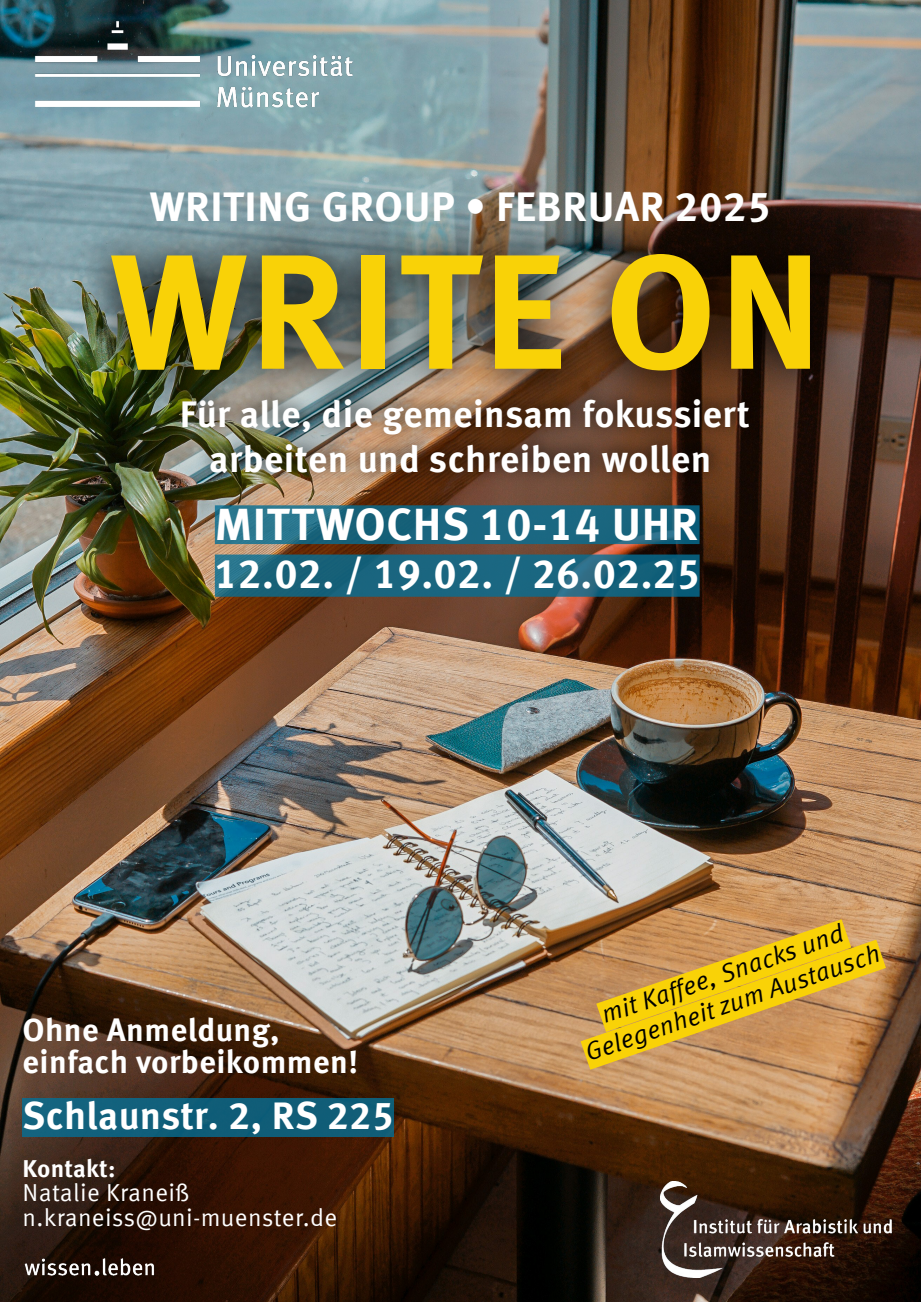
<style>
.page{position:relative;width:921px;height:1302px;background:#fff}
.page>*{position:absolute;margin:0;border:0;box-sizing:border-box;transform-origin:0 0}
.t1{font:700 162.96px "Meta Offc Pro";letter-spacing:.015em;color:#f9d207}
.t2{font:700 45.43px "Meta Offc Pro";letter-spacing:.015em;color:#fff}
.t3{font:700 41.51px "Meta Offc Pro";letter-spacing:.015em;color:#fff}
.t4{font:700 41.12px "Meta Offc Pro";letter-spacing:.015em;color:#fff}
.t5{font:700 38.5px "Meta Offc Pro";letter-spacing:.01em;color:#fff}
.t6{font:700 37.17px/44.6px "Meta Offc Pro";letter-spacing:.015em;color:#fff;text-align:center}
.t7{font:700 32.13px/32.1px "Meta Offc Pro";letter-spacing:.015em;color:#fff}
.t8{font:25.45px/30.6px "Meta Offc Pro Norm Ita";color:#000;text-align:center}
.t9{font:24.5px/24.5px "Meta Offc Pro Norm";letter-spacing:.015em;color:#fff}
.t10{font:700 24.5px "Meta Offc Pro";letter-spacing:.01em;color:#fff}
</style>
<div class="page">
<img style="left:0;top:0;width:921px;height:1302px">
<svg style="left:215px;top:508px;width:484px;height:89px;background:#256275"></svg>
<svg style="left:580px;top:919px;width:306px;height:151px;background:#d5a63c"></svg>
<img style="left:660px;top:1182px;width:231px;height:96px">
<img style="left:33px;top:20px;width:321px;height:77px">
<img style="left:23px;top:1256px;width:134px;height:22px">
<div style="left:22px;top:1099px;width:371px;height:38px;background:#115d78"></div>
<img style="left:0;top:97px;width:921px;height:411px">
<p class="t3" style="left:150px;top:174px;width:623px">WRITING GROUP • FEBRUAR 2025</p>
<h1 class="t1" style="left:110px;top:185px;width:713px">WRITE ON</h1>
<p class="t6" style="left:180px;top:390px;width:571px">Für alle, die gemeinsam fokussiert arbeiten und schreiben wollen</p>
<p class="t2" style="left:215px;top:489px;width:485px">MITTWOCHS 10-14 UHR</p>
<p class="t4" style="left:214px;top:542px;width:487px">12.02. / 19.02. / 26.02.25</p>
<p class="t7" style="left:23px;top:1012px;width:337px">Ohne Anmeldung, einfach vorbeikommen!</p>
<p class="t5" style="left:23px;top:1086px;width:373px">Schlaunstr. 2, RS 225</p>
<p class="t10" style="left:23px;top:1149px;width:95px">Kontakt:</p>
<p class="t9" style="left:23px;top:1179px;width:316px">Natalie Kraneiß n.kraneiss@uni-muenster.de</p>
<p class="t8" style="left:570px;top:1008px;width:311px;rotate:-19deg">mit Kaffee, Snacks und<br>Gelegenheit zum Austausch</p>
</div>
